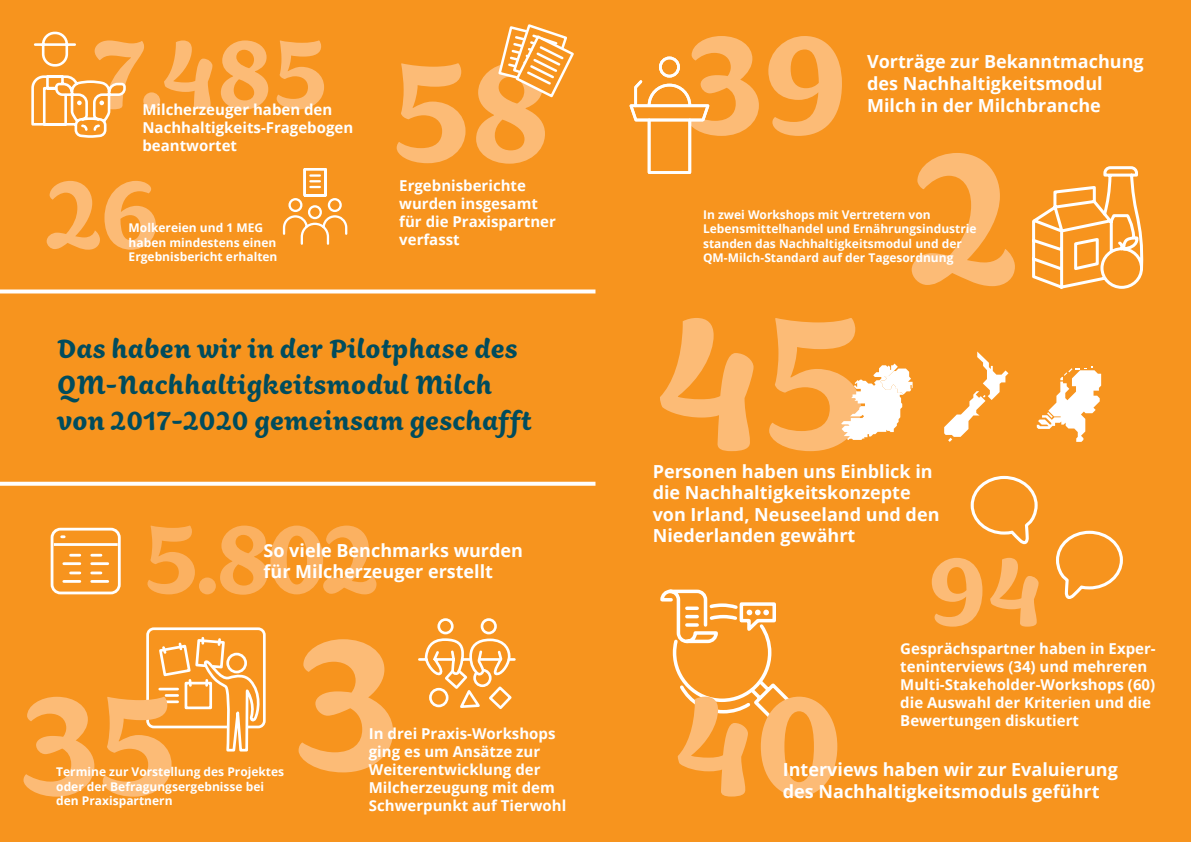
<style>
.page{position:relative;width:1191px;height:842px;background:#f7941e}
.page>*{position:absolute;margin:0;border:0;box-sizing:border-box;transform-origin:0 0}
.t1{font:700 42px/36px "Aisha Latin";letter-spacing:.01em;color:#004c5d}
.t2{font:700 18px/21.6px "Open Sans";color:#fff}
.t3{font:700 15px/18px "Open Sans";color:#fff}
.t4{font:700 12px/14.4px "Open Sans";color:#fff}
</style>
<div class="page">
<svg style="left:0;top:289px;width:595px;height:4px;background:#fef1e2"></svg>
<svg style="left:0;top:482px;width:595px;height:4px;background:#fef8f0"></svg>
<svg style="left:147px;top:526px;width:229px;height:69px"></svg>
<svg style="left:298px;top:639px;width:95px;height:133px"></svg>
<svg style="left:47px;top:181px;width:109px;height:69px"></svg>
<svg style="left:660px;top:318px;width:252px;height:133px"></svg>
<svg style="left:944px;top:351px;width:64px;height:91px"></svg>
<svg style="left:1036px;top:367px;width:65px;height:75px"></svg>
<svg style="left:911px;top:153px;width:104px;height:133px"></svg>
<svg style="left:1032px;top:166px;width:112px;height:123px"></svg>
<svg style="left:282px;top:168px;width:66px;height:77px"></svg>
<svg style="left:50px;top:527px;width:71px;height:68px"></svg>
<hr style="left:92px;top:580px;width:16px;height:3px;background:#fff">
<svg style="left:199px;top:289px;width:63px;height:306px"></svg>
<svg style="left:418px;top:618px;width:98px;height:91px"></svg>
<svg style="left:31px;top:31px;width:293px;height:107px"></svg>
<svg style="left:931px;top:475px;width:192px;height:152px"></svg>
<svg style="left:660px;top:589px;width:177px;height:207px"></svg>
<svg style="left:629px;top:36px;width:213px;height:138px"></svg>
<svg style="left:23px;top:627px;width:243px;height:170px"></svg>
<svg style="left:397px;top:24px;width:177px;height:140px"></svg>
<p class="t3" style="left:142px;top:100px;width:212px">Milcherzeuger haben den<br>Nachhaltigkeits-Fragebogen beantwortet</p>
<p class="t4" style="left:129px;top:220px;width:150px">Molkereien und 1 MEG haben mindestens einen<br>Ergebnisbericht erhalten</p>
<p class="t3" style="left:399px;top:176px;width:158px">Ergebnisberichte wurden insgesamt für die Praxispartner verfasst</p>
<h1 class="t1" style="left:57px;top:325px;width:476px">Das haben wir in der Pilotphase des<br>QM-Nachhaltigkeitsmodul Milch von 2017-2020 gemeinsam geschafft</h1>
<p class="t2" style="left:263px;top:539px;width:261px">So viele Benchmarks wurden für Milcherzeuger erstellt</p>
<p class="t4" style="left:56px;top:764px;width:229px">Termine zur Vorstellung des Projektes oder der Befragungsergebnisse bei den Praxispartnern</p>
<p class="t3" style="left:369px;top:724px;width:199px">In drei Praxis-Workshops ging es um Ansätze zur<br>Weiterentwicklung der<br>Milcherzeugung mit dem<br>Schwerpunkt auf Tierwohl</p>
<p class="t2" style="left:867px;top:51px;width:278px">Vorträge zur Bekanntmachung des Nachhaltigkeitsmodul<br>Milch in der Milchbranche</p>
<p class="t4" style="left:703px;top:207px;width:275px">In zwei Workshops mit Vertretern von Lebensmittelhandel und Ernährungsindustrie standen das Nachhaltigkeitsmodul und der QM-Milch-Standard auf der Tagesordnung</p>
<p class="t2" style="left:652px;top:460px;width:288px">Personen haben uns Einblick in die Nachhaltigkeitskonzepte von Irland, Neuseeland und den<br>Niederlanden gewährt</p>
<p class="t3" style="left:900px;top:639px;width:257px">Gesprächspartner haben in Exper&shy;teninterviews (34) und mehreren<br>Multi-Stakeholder-Workshops (60) die Auswahl der Kriterien und die<br>Bewertungen diskutiert</p>
<p class="t2" style="left:783px;top:758px;width:336px">Interviews haben wir zur Evaluierung des Nachhaltigkeitsmoduls geführt</p>
</div>
